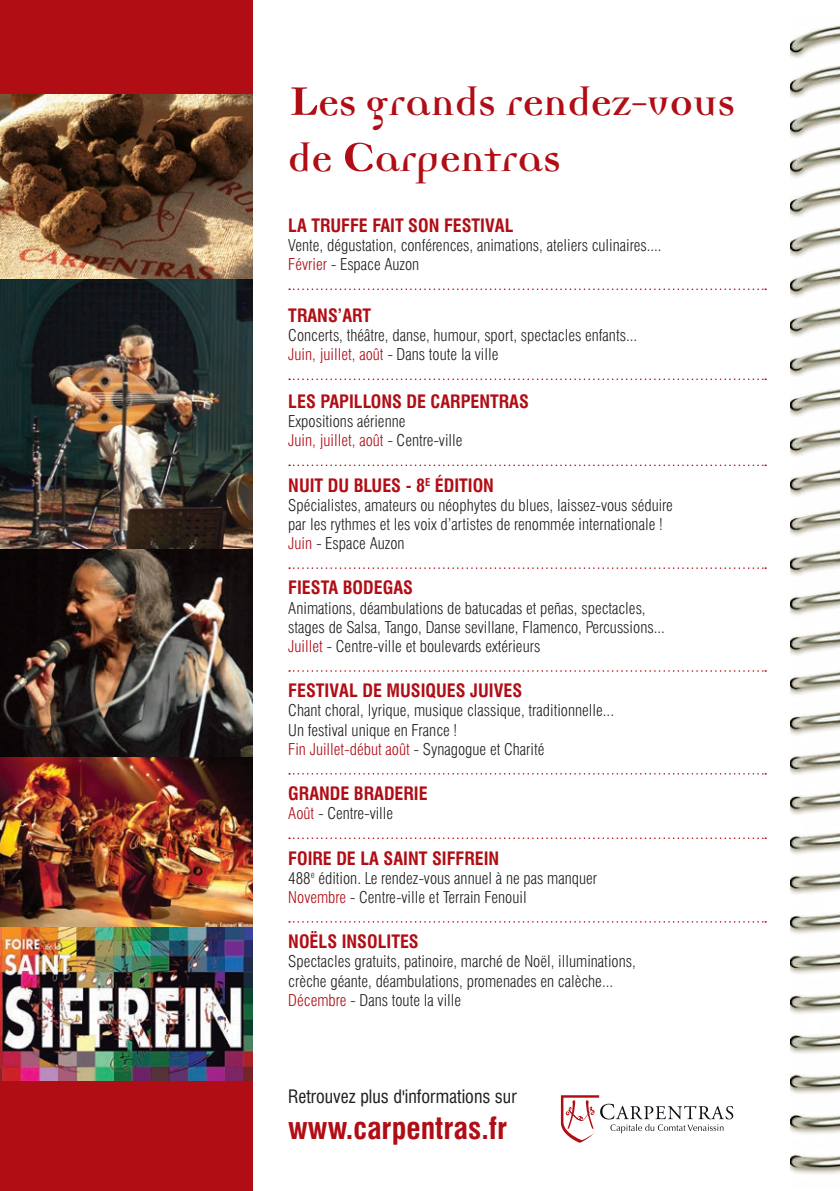
<style>
.page{position:relative;width:840px;height:1191px;background:#fff}
.page>*{position:absolute;margin:0;border:0;box-sizing:border-box;transform-origin:0 0}
.t1{font:700 43px/55.8px "Democratica";color:#b00d15}
.t2{font:700 condensed 30px "Swiss 721 BT";color:#b00d15}
.t3{font:700 condensed 18px "Swiss 721 BT";color:#b00d15}
.t4{font:condensed 18px "Swiss 721 BT";color:#231f20}
.t5{font:300 condensed 16px/19.2px "Swiss 721 BT";color:#231f20}
.s1{font-size:64.4px}
.s2{color:#b00d15}
</style>
<div class="page">
<div style="left:0;top:0;width:252px;height:1191px;background:#b00d15"></div>
<img style="left:790px;top:26px;width:49px;height:1148px">
<svg style="left:289px;top:288px;width:476px;height:2px"></svg>
<svg style="left:289px;top:378px;width:476px;height:2px"></svg>
<svg style="left:289px;top:464px;width:476px;height:2px"></svg>
<svg style="left:289px;top:567px;width:476px;height:2px"></svg>
<svg style="left:289px;top:670px;width:476px;height:1px"></svg>
<svg style="left:289px;top:773px;width:476px;height:1px"></svg>
<svg style="left:289px;top:837px;width:476px;height:2px"></svg>
<svg style="left:289px;top:921px;width:476px;height:1px"></svg>
<img style="left:0;top:95px;width:252px;height:184px">
<img style="left:0;top:756px;width:252px;height:171px">
<img style="left:0;top:279px;width:252px;height:477px">
<img style="left:0;top:927px;width:252px;height:153px">
<svg style="left:560px;top:1095px;width:172px;height:47px"></svg>
<h1 class="t1" style="left:288px;top:79px;width:448px"><span class="s1">L</span>es grands rendez-vous de <span class="s1">C</span>arpentras</h1>
<p class="t3" style="left:288px;top:214px;width:42px">LA TRUFFE</p>
<p class="t3" style="left:372px;top:214px;width:9px">FAIT</p>
<p class="t3" style="left:408px;top:214px;width:11px">SON</p>
<p class="t3" style="left:444px;top:214px;width:10px">FESTIVAL</p>
<p class="t5" style="left:288px;top:236px;width:374px">Vente, dégustation, conférences, animations, ateliers culinaires....<br><span class="s2">Février</span> - Espace Auzon</p>
<p class="t3" style="left:288px;top:304px;width:20px">TRANS</p>
<p class="t3" style="left:338px;top:304px;width:25px">’ART</p>
<p class="t5" style="left:288px;top:326px;width:350px">Concerts, théâtre, danse, humour, sport, spectacles enfants...<br><span class="s2">Juin, juillet, août</span> - Dans toute la ville</p>
<p class="t3" style="left:288px;top:390px;width:51px">LES PAPILLONS</p>
<p class="t3" style="left:406px;top:390px;width:45px">DE CARPENTRAS</p>
<p class="t5" style="left:288px;top:412px;width:176px">Expositions aérienne<br><span class="s2">Juin, juillet, août</span> - Centre-ville</p>
<p class="t3" style="left:288px;top:474px;width:76px">NUIT DUBLUES</p>
<p class="t3" style="left:405px;top:474px;width:39px">- 8<sup>E</sup> ÉDITION</p>
<p class="t5" style="left:288px;top:495px;width:386px">Spécialistes, amateurs ou néophytes du blues, laissez-vous séduire par les rythmes et les voix d’artistes de renommée internationale !<br><span class="s2">Juin</span> - Espace Auzon</p>
<p class="t3" style="left:288px;top:577px;width:18px">FIESTA</p>
<p class="t3" style="left:342px;top:577px;width:11px">BODE</p>
<p class="t3" style="left:382px;top:577px;width:21px">GAS</p>
<p class="t5" style="left:288px;top:598px;width:378px">Animations, déambulations de batucadas et peñas, spectacles, stages de Salsa, Tango, Danse sevillane, Flamenco, Percussions...<br><span class="s2">Juillet</span> - Centre-ville et boulevards extérieurs</p>
<p class="t3" style="left:288px;top:680px;width:19px">FESTIVAL</p>
<p class="t3" style="left:362px;top:680px;width:48px">DE MUSIQUES</p>
<p class="t3" style="left:470px;top:680px;width:10px">JUIVES</p>
<p class="t5" style="left:288px;top:701px;width:327px">Chant choral, lyrique, musique classique, traditionnelle...<br>Un festival unique en France !<br><span class="s2">Fin Juillet-début août</span> - Synagogue et Charité</p>
<p class="t3" style="left:288px;top:782px;width:11px">GRANDE</p>
<p class="t3" style="left:354px;top:782px;width:10px">BRADERIE</p>
<p class="t5" style="left:288px;top:804px;width:106px"><span class="s2">Août</span> - Centre-ville</p>
<p class="t3" style="left:288px;top:847px;width:19px">FOIRE</p>
<p class="t3" style="left:336px;top:847px;width:67px">DE LA SAINT</p>
<p class="t3" style="left:432px;top:847px;width:19px">SIFFREIN</p>
<p class="t5" style="left:288px;top:868px;width:310px">488<sup>e</sup> édition. Le rendez-vous annuel à ne pas manquer<br><span class="s2">Novembre</span> - Centre-ville et Terrain Fenouil</p>
<p class="t3" style="left:288px;top:930px;width:21px">NOËLS</p>
<p class="t3" style="left:341px;top:930px;width:15px">INSOLITES</p>
<p class="t5" style="left:288px;top:952px;width:349px">Spectacles gratuits, patinoire, marché de Noël, illuminations, crèche géante, déambulations, promenades en calèche...<br><span class="s2">Décembre</span> - Dans toute la ville</p>
<p class="t4" style="left:288px;top:1085px;width:230px">Retrouvez plus d'informations sur</p>
<h2 class="t2" style="left:288px;top:1109px;width:220px">WWW.CARPENTRAS.FR</h2>
</div>
